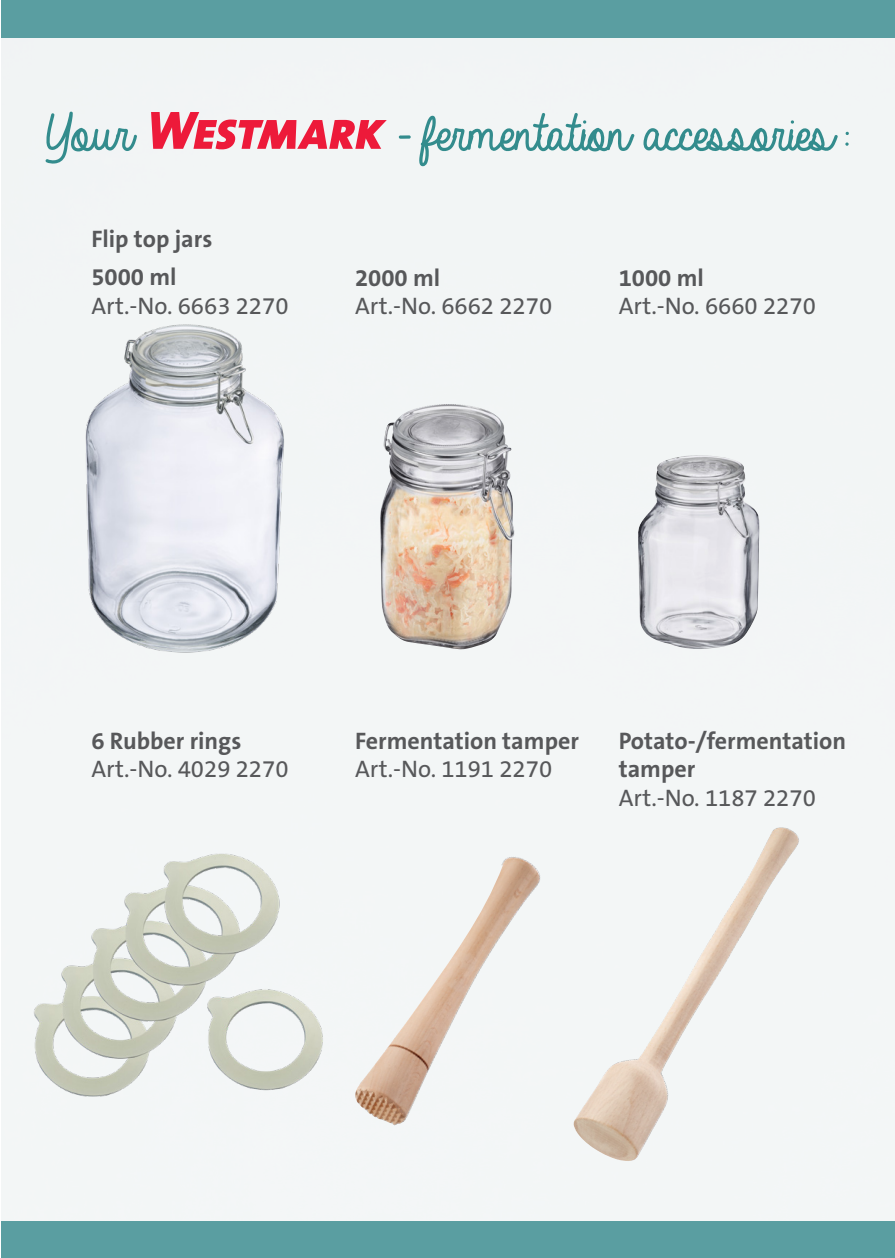
<style>
.page{position:relative;width:895px;height:1258px;background:#fff}
.page>*{position:absolute;margin:0;border:0;box-sizing:border-box;transform-origin:0 0}
.t1{font:60px "Always In My Heart";letter-spacing:-.02em;color:#338c8d}
.Tabelle{font:24px "The Sans B W5 Plain";color:#57585a}
.Tabelle-2{font:700 24px/28.8px "The Sans B W7";color:#57585a}
</style>
<div class="page">
<div style="left:2px;top:0;width:893px;height:38px;background:#5a9ea1"></div>
<div style="left:2px;top:1220px;width:893px;height:37px;background:#5a9ea1"></div>
<img style="left:37px;top:314px;width:281px;height:357px">
<img style="left:380px;top:403px;width:135px;height:247px">
<img style="left:638px;top:455px;width:122px;height:194px">
<img style="left:748px;top:827px;width:33px;height:50px">
<img style="left:351px;top:856px;width:192px;height:269px">
<img style="left:26px;top:846px;width:303px;height:255px">
<svg style="left:151px;top:112px;width:236px;height:37px"></svg>
<p class="t1" style="left:34px;top:100px;width:90px">Your</p>
<p class="t1" style="left:382px;top:100px;width:453px">- fermentation accessories:</p>
<p class="Tabelle-2" style="left:91px;top:225px;width:123px">Flip top jars</p>
<p class="Tabelle-2" style="left:91px;top:263px;width:87px">5000 ml</p>
<p class="Tabelle" style="left:91px;top:290px;width:199px">Art.-No. 6663 2270</p>
<p class="Tabelle-2" style="left:355px;top:263px;width:87px">2000 ml</p>
<p class="Tabelle" style="left:355px;top:291px;width:199px">Art.-No. 6662 2270</p>
<p class="Tabelle-2" style="left:619px;top:263px;width:87px">1000 ml</p>
<p class="Tabelle" style="left:619px;top:291px;width:199px">Art.-No. 6660 2270</p>
<p class="Tabelle-2" style="left:91px;top:726px;width:152px">6 Rubber rings</p>
<p class="Tabelle" style="left:91px;top:753px;width:199px">Art.-No. 4029 2270</p>
<p class="Tabelle-2" style="left:355px;top:726px;width:225px">Fermentation tamper</p>
<p class="Tabelle" style="left:355px;top:753px;width:199px">Art.-No. 1191 2270</p>
<p class="Tabelle-2" style="left:619px;top:726px;width:229px">Potato-/fermentation tamper</p>
<p class="Tabelle" style="left:619px;top:782px;width:199px">Art.-No. 1187 2270</p>
</div>
